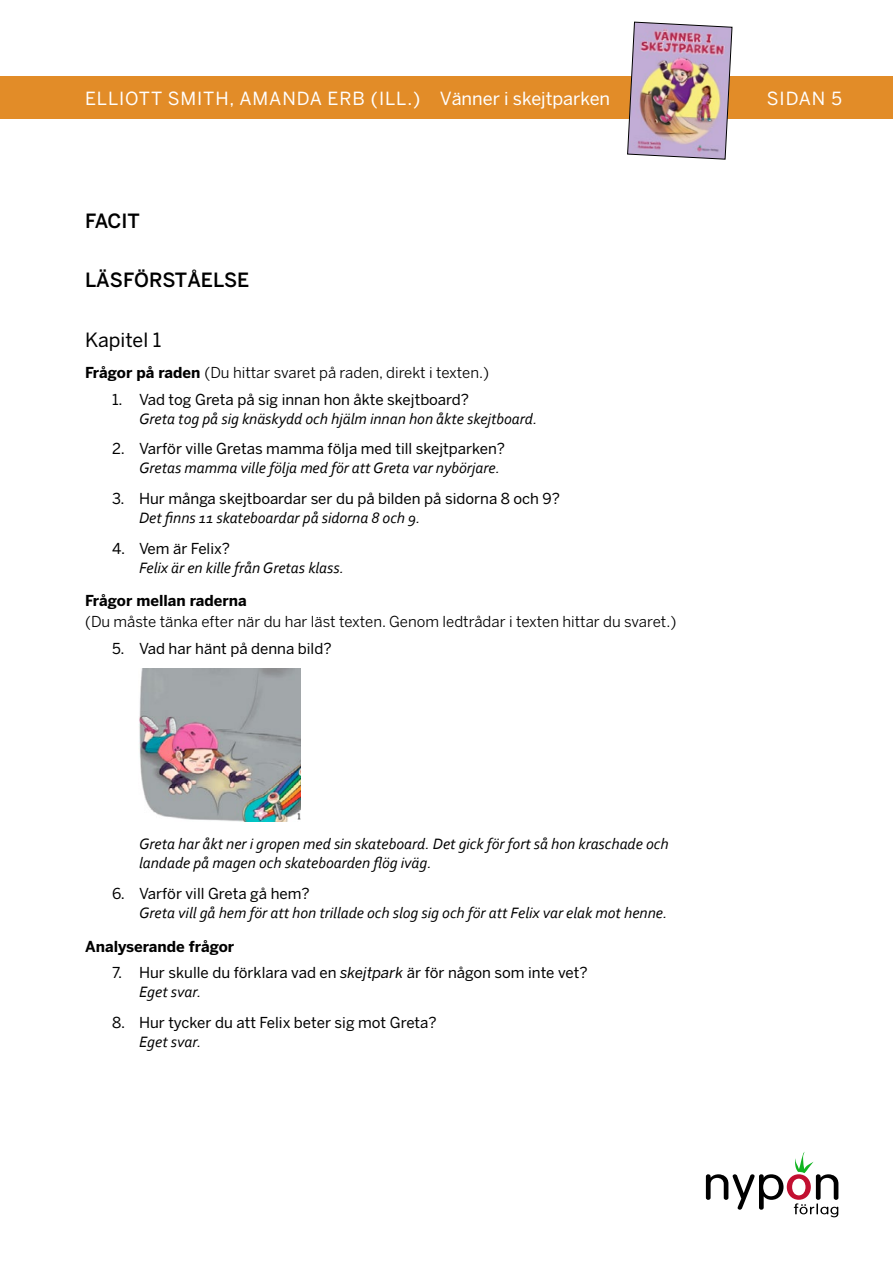
<style>
.page{position:relative;width:893px;height:1263px;background:#fff}
.page>*{position:absolute;margin:0;border:0;box-sizing:border-box;transform-origin:0 0}
.t1{font:500 19.5px "Benton Sans";color:#000}
.t2{font:19.5px "Benton Sans";color:#000}
.t3{font:18px "Benton Sans";letter-spacing:.03em;color:#fff}
.t4{font:18px "Benton Sans";letter-spacing:.05em;color:#fff}
.t5{font:italic 15.75px/18.9px "Corbel";color:#000}
.t6{font:15px "Benton Sans";color:#000}
.t7{font:15px "Benton Sans";color:#000}
.t8{font:700 15px "Benton Sans";color:#000}
.s1{font-weight:700}
.s2{font-style:italic}
</style>
<div class="page">
<svg style="left:706px;top:1152px;width:132px;height:65px"></svg>
<div style="left:0;top:77px;width:893px;height:42px;background:#e28c28"></div>
<img style="left:627px;top:21px;width:106px;height:139px">
<img style="left:139px;top:669px;width:161px;height:152px">
<p class="t3" style="left:85px;top:88px;width:527px">ELLIOTT SMITH, AMANDA ERB (ILL.) Vänner i skejtparken</p>
<p class="t4" style="left:767px;top:88px;width:77px">SIDAN 5</p>
<p class="t1" style="left:85px;top:210px;width:56px">FACIT</p>
<p class="t1" style="left:85px;top:269px;width:166px">LÄSFÖRSTÅELSE</p>
<p class="t2" style="left:85px;top:328px;width:78px">Kapitel 1</p>
<p class="t7" style="left:85px;top:364px;width:406px"><span class="s1">Frågor på raden</span> (Du hittar svaret på raden, direkt i texten.)</p>
<p class="t6" style="left:112px;top:390px;width:358px">1. Vad tog Greta på sig innan hon åkte skejtboard?</p>
<p class="t5" style="left:139px;top:408px;width:400px">Greta tog på sig knäskydd och hjälm innan hon åkte skejtboard.</p>
<p class="t6" style="left:112px;top:440px;width:395px">2. Varför ville Gretas mamma följa med till skejtparken?</p>
<p class="t5" style="left:139px;top:458px;width:362px">Gretas mamma ville följa med för att Greta var nybörjare.</p>
<p class="t6" style="left:112px;top:490px;width:450px">3. Hur många skejtboardar ser du på bilden på sidorna 8 och 9?</p>
<p class="t5" style="left:139px;top:508px;width:283px">Det finns 11 skateboardar på sidorna 8 och 9.</p>
<p class="t6" style="left:112px;top:539px;width:120px">4. Vem är Felix?</p>
<p class="t5" style="left:139px;top:557px;width:206px">Felix är en kille från Gretas klass.</p>
<p class="t8" style="left:85px;top:592px;width:163px">Frågor mellan raderna</p>
<p class="t7" style="left:85px;top:613px;width:593px">(Du måste tänka efter när du har läst texten. Genom ledtrådar i texten hittar du svaret.)</p>
<p class="t6" style="left:112px;top:640px;width:221px">5. Vad har hänt på denna bild?</p>
<p class="t5" style="left:139px;top:834px;width:531px">Greta har åkt ner i gropen med sin skateboard. Det gick för fort så hon kraschade och landade på magen och skateboarden flög iväg.</p>
<p class="t6" style="left:112px;top:885px;width:199px">6. Varför vill Greta gå hem?</p>
<p class="t5" style="left:139px;top:903px;width:530px">Greta vill gå hem för att hon trillade och slog sig och för att Felix var elak mot henne.</p>
<p class="t8" style="left:85px;top:938px;width:151px">Analyserande frågor</p>
<p class="t6" style="left:112px;top:964px;width:477px">7. Hur skulle du förklara vad en <span class="s2">skejtpark</span> är för någon som inte vet?</p>
<p class="t5" style="left:139px;top:982px;width:64px">Eget svar.</p>
<p class="t6" style="left:112px;top:1014px;width:326px">8. Hur tycker du att Felix beter sig mot Greta?</p>
<p class="t5" style="left:139px;top:1032px;width:64px">Eget svar.</p>
</div>
